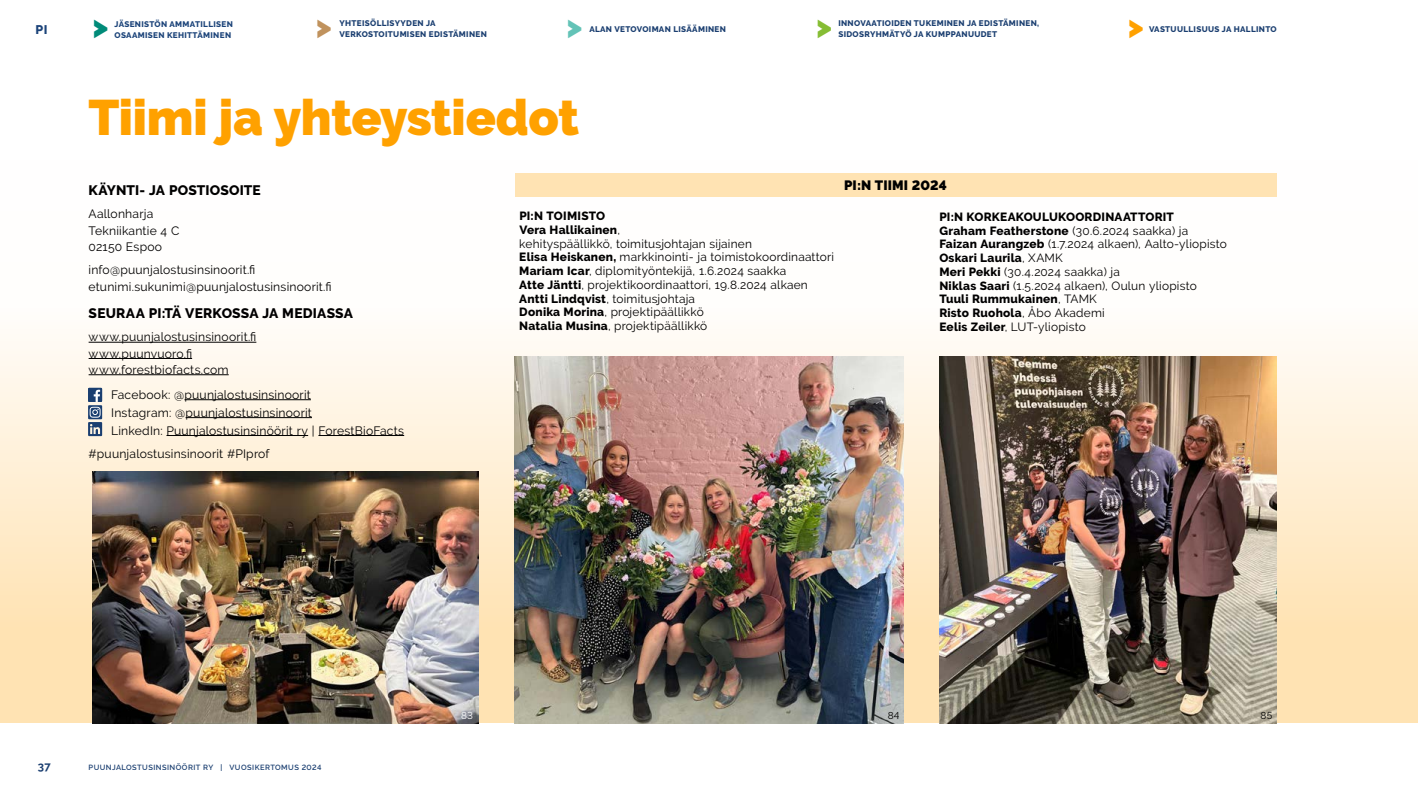
<style>
.page{position:relative;width:1418px;height:798px;background:#fff}
.page>*{position:absolute;margin:0;border:0;box-sizing:border-box;transform-origin:0 0}
.t1{font:900 49.62px "Raleway";letter-spacing:-.01em;color:#ffa100}
.t2{font:900 31.25px "Raleway";color:#008b79}
.t3{font:900 31.25px "Raleway";color:#c0925d}
.t4{font:900 31.25px "Raleway";color:#63c3b7}
.t5{font:900 31.25px "Raleway";color:#86bd34}
.t6{font:900 31.25px "Raleway";color:#ffa100}
.t7{font:800 13.75px "Raleway";letter-spacing:.01em;color:#000}
.t8{font:900 13.5px "Raleway";letter-spacing:.01em;color:#000}
.t9{font:800 12.5px "Raleway";color:#1b4379}
.t10{font:12.12px/16.2px "Raleway";letter-spacing:.015em;color:#000}
.t11{font:11.88px/13.8px "Raleway";letter-spacing:.015em;color:#000}
.t12{font:700 11.25px "Raleway";color:#1a3e70}
.t13{font:10px "Raleway";color:#000}
.t14{font:10px "Raleway";color:#fff}
.t15{font:800 8.12px/11.2px "Raleway";letter-spacing:.04em;color:#1a3e70}
.t16{font:800 8.12px/11.2px "Raleway";letter-spacing:.04em;color:#1b4379}
.t17{font:600 7.5px "Raleway";letter-spacing:.06em;color:#1a3e70}
.s1{font-weight:800}
</style>
<div class="page">
<div style="left:0;top:106px;width:1417px;height:616px;background:linear-gradient(to bottom,#fff,#fcdeac)"></div>
<hr style="left:89px;top:342px;width:167px;height:1px;background:#000">
<hr style="left:89px;top:358px;width:103px;height:1px;background:#000">
<hr style="left:89px;top:374px;width:140px;height:1px;background:#000">
<hr style="left:184px;top:399px;width:127px;height:1px;background:#000">
<hr style="left:186px;top:417px;width:126px;height:1px;background:#000">
<hr style="left:166px;top:435px;width:142px;height:1px;background:#000">
<hr style="left:318px;top:435px;width:86px;height:1px;background:#000">
<svg style="left:88px;top:387px;width:14px;height:49px"></svg>
<div style="left:515px;top:174px;width:761px;height:23px;background:#ffe3b3"></div>
<img style="left:515px;top:356px;width:389px;height:366px">
<img style="left:939px;top:356px;width:337px;height:366px">
<img style="left:92px;top:471px;width:386px;height:251px">
<p class="t9" style="left:35px;top:22px;width:14px">PI</p>
<p class="t16" style="left:114px;top:18px;width:120px">JÄSENISTÖN AMMATILLISEN<br>OSAAMISEN KEHITTÄMINEN</p>
<p class="t15" style="left:339px;top:17px;width:149px">YHTEISÖLLISYYDEN JA<br>VERKOSTOITUMISEN EDISTÄMINEN</p>
<p class="t15" style="left:589px;top:24px;width:138px">ALAN VETOVOIMAN LISÄÄMINEN</p>
<p class="t15" style="left:838px;top:17px;width:202px">INNOVAATIOIDEN TUKEMINEN JA EDISTÄMINEN,<br>SIDOSRYHMÄTYÖ JA KUMPPANUUDET</p>
<h2 class="t2" style="left:92px;top:8px;width:18px">&gt;</h2>
<h2 class="t3" style="left:315px;top:8px;width:18px">&gt;</h2>
<h2 class="t4" style="left:566px;top:8px;width:18px">&gt;</h2>
<h2 class="t5" style="left:815px;top:8px;width:18px">&gt;</h2>
<h2 class="t6" style="left:1127px;top:8px;width:18px">&gt;</h2>
<p class="t15" style="left:1148px;top:24px;width:129px">VASTUULLISUUS JA HALLINTO</p>
<h1 class="t1" style="left:89px;top:89px;width:492px">Tiimi ja yhteystiedot</h1>
<p class="t7" style="left:89px;top:182px;width:173px">KÄYNTI- JA POSTIOSOITE</p>
<p class="t10" style="left:89px;top:206px;width:92px">Aallonharja<br>Tekniikantie 4 C<br>02150 Espoo</p>
<p class="t10" style="left:89px;top:262px;width:244px">info@puunjalostusinsinoorit.fi etunimi.sukunimi@puunjalostusinsinoorit.fi</p>
<p class="t7" style="left:89px;top:305px;width:266px">SEURAA PI:TÄ VERKOSSA JA MEDIASSA</p>
<p class="t10" style="left:89px;top:329px;width:169px">www.puunjalostusinsinoorit.fi www.puunvuoro.fi www.forestbiofacts.com</p>
<p class="t10" style="left:111px;top:385px;width:294px;line-height:17.9px">Facebook: @puunjalostusinsinoorit<br>Instagram: @puunjalostusinsinoorit<br>LinkedIn: Puunjalostusinsinöörit ry | ForestBioFacts</p>
<p class="t10" style="left:89px;top:445px;width:182px">#puunjalostusinsinoorit #PIprof</p>
<p class="t8" style="left:844px;top:177px;width:104px">PI:N TIIMI 2024</p>
<p class="t11" style="left:519px;top:209px;width:316px"><span class="s1">PI:N TOIMISTO<br>Vera Hallikainen</span>,<br>kehityspäällikkö, toimitusjohtajan sijainen<br><span class="s1">Elisa Heiskanen,</span> markkinointi- ja toimistokoordinaattori <span class="s1">Mariam Icar</span>, diplomityöntekijä, 1.6.2024 saakka<br><span class="s1">Atte Jäntti</span>, projektikoordinaattori, 19.8.2024 alkaen <span class="s1">Antti Lindqvist</span>, toimitusjohtaja<br><span class="s1">Donika Morina</span>, projektipäällikkö<br><span class="s1">Natalia Musina</span>, projektipäällikkö</p>
<p class="t11" style="left:939px;top:210px;width:289px"><span class="s1">PI:N KORKEAKOULUKOORDINAATTORIT<br>Graham Featherstone</span> (30.6.2024 saakka) ja <span class="s1">Faizan Aurangzeb</span> (1.7.2024 alkaen), Aalto-yliopisto <span class="s1">Oskari Laurila</span>, XAMK<br><span class="s1">Meri Pekki</span> (30.4.2024 saakka) ja<br><span class="s1">Niklas Saari</span> (1.5.2024 alkaen), Oulun yliopisto <span class="s1">Tuuli Rummukainen</span>, TAMK<br><span class="s1">Risto Ruohola</span>, Åbo Akademi<br><span class="s1">Eelis Zeiler</span>, LUT-yliopisto</p>
<p class="t12" style="left:38px;top:759px;width:14px">37</p>
<p class="t17" style="left:89px;top:763px;width:234px">PUUNJALOSTUSINSINÖÖRIT RY | VUOSIKERTOMUS 2024</p>
<p class="t14" style="left:461px;top:709px;width:13px">83</p>
<p class="t13" style="left:887px;top:709px;width:13px">84</p>
<p class="t13" style="left:1260px;top:709px;width:13px">85</p>
</div>
